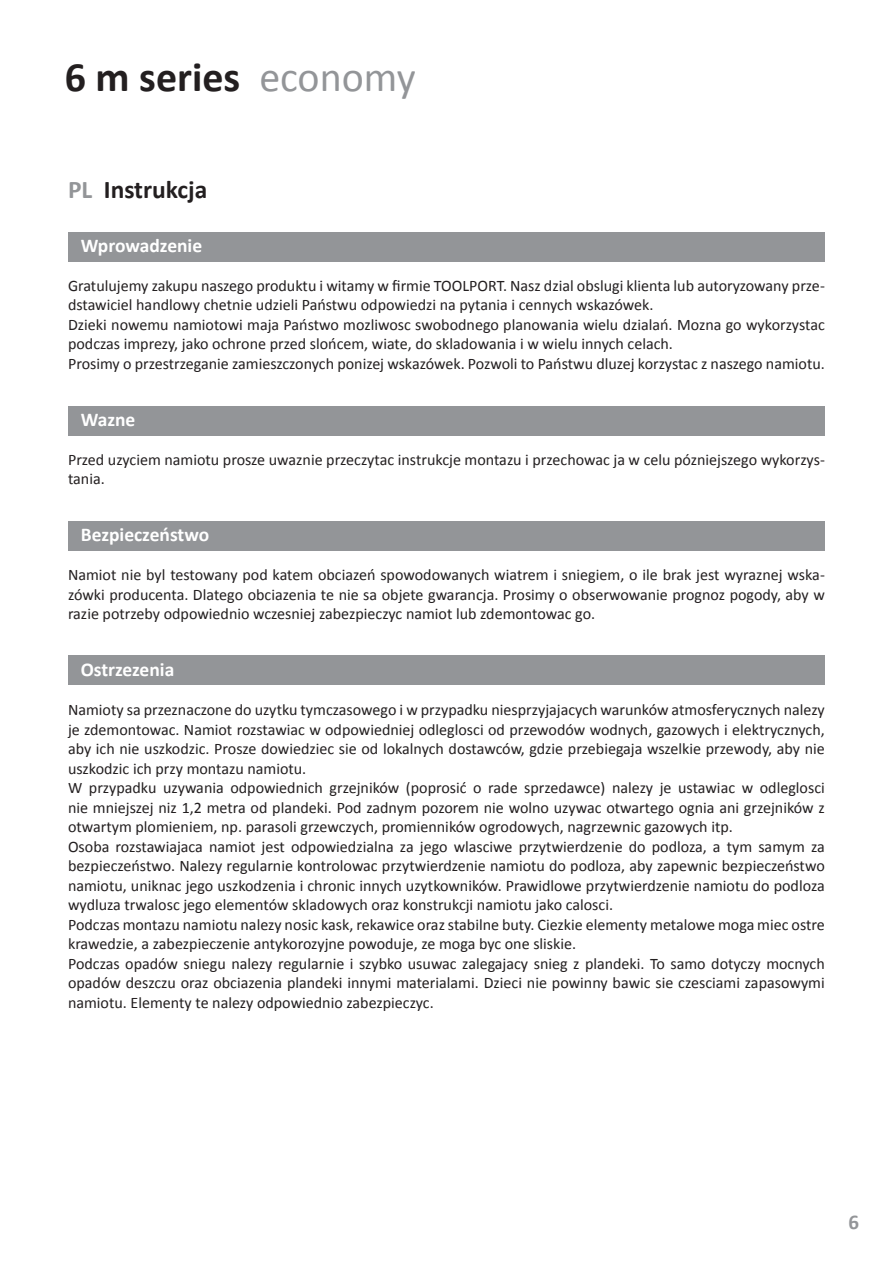
<style>
.page{position:relative;width:893px;height:1263px;background:#fff}
.page>*{position:absolute;margin:0;border:0;box-sizing:border-box;transform-origin:0 0}
.t1{font:700 42px "Calibri";color:#231f20}
.t2{font:700 25.5px "Calibri";color:#231f20}
.t3{font:700 21px "Calibri";color:#939598}
.t4{font:700 19.5px "Calibri";color:#fff}
.t5{font:16.05px/19.5px "Calibri";color:#231f20}
.s1{font-weight:400;color:#939598}
.s2{color:#939598}
</style>
<div class="page">
<div style="left:68px;top:232px;width:757px;height:30px;background:#939598"></div>
<div style="left:68px;top:406px;width:757px;height:29px;background:#939598"></div>
<div style="left:68px;top:521px;width:757px;height:30px;background:#939598"></div>
<div style="left:68px;top:655px;width:757px;height:30px;background:#939598"></div>
<h1 class="t1" style="left:65px;top:60px;width:352px">6 m series <span class="s1">economy</span></h1>
<h2 class="t2" style="left:68px;top:179px;width:141px"><span class="s2">PL</span> Instrukcja</h2>
<p class="t4" style="left:81px;top:237px;width:123px">Wprowadzenie</p>
<p class="t5" style="left:68px;top:277px;width:758px">Gratulujemy zakupu naszego produktu i witamy w firmie TOOLPORT. Nasz dzial obslugi klienta lub autoryzowany prze&shy;dstawiciel handlowy chetnie udzieli Państwu odpowiedzi na pytania i cennych wskazówek.<br>Dzieki nowemu namiotowi maja Państwo mozliwosc swobodnego planowania wielu dzialań. Mozna go wykorzystac podczas imprezy, jako ochrone przed slońcem, wiate, do skladowania i w wielu innych celach.<br>Prosimy o przestrzeganie zamieszczonych ponizej wskazówek. Pozwoli to Państwu dluzej korzystac z naszego namiotu.</p>
<p class="t4" style="left:81px;top:411px;width:56px">Wazne</p>
<p class="t5" style="left:68px;top:451px;width:758px">Przed uzyciem namiotu prosze uwaznie przeczytac instrukcje montazu i przechowac ja w celu pózniejszego wykorzys&shy;tania.</p>
<p class="t4" style="left:81px;top:527px;width:130px">Bezpieczeństwo</p>
<p class="t5" style="left:68px;top:566px;width:758px;text-align:justify">Namiot nie byl testowany pod katem obciazeń spowodowanych wiatrem i sniegiem, o ile brak jest wyraznej wska&shy;zówki producenta. Dlatego obciazenia te nie sa objete gwarancja. Prosimy o obserwowanie prognoz pogody, aby w razie potrzeby odpowiednio wczesniej zabezpieczyc namiot lub zdemontowac go.</p>
<p class="t4" style="left:81px;top:662px;width:95px">Ostrzezenia</p>
<p class="t5" style="left:68px;top:701px;width:758px">Namioty sa przeznaczone do uzytku tymczasowego i w przypadku niesprzyjajacych warunków atmosferycznych nalezy je zdemontowac. Namiot rozstawiac w odpowiedniej odleglosci od przewodów wodnych, gazowych i elektrycznych, aby ich nie uszkodzic. Prosze dowiedziec sie od lokalnych dostawców, gdzie przebiegaja wszelkie przewody, aby nie uszkodzic ich przy montazu namiotu.<br>W przypadku uzywania odpowiednich grzejników (poprosić o rade sprzedawce) nalezy je ustawiac w odleglosci nie mniejszej niz 1,2 metra od plandeki. Pod zadnym pozorem nie wolno uzywac otwartego ognia ani grzejników z otwartym plomieniem, np. parasoli grzewczych, promienników ogrodowych, nagrzewnic gazowych itp.<br>Osoba rozstawiajaca namiot jest odpowiedzialna za jego wlasciwe przytwierdzenie do podloza, a tym samym za bezpieczeństwo. Nalezy regularnie kontrolowac przytwierdzenie namiotu do podloza, aby zapewnic bezpieczeństwo namiotu, uniknac jego uszkodzenia i chronic innych uzytkowników. Prawidlowe przytwierdzenie namiotu do podloza wydluza trwalosc jego elementów skladowych oraz konstrukcji namiotu jako calosci.<br>Podczas montazu namiotu nalezy nosic kask, rekawice oraz stabilne buty. Ciezkie elementy metalowe moga miec ostre krawedzie, a zabezpieczenie antykorozyjne powoduje, ze moga byc one sliskie.<br>Podczas opadów sniegu nalezy regularnie i szybko usuwac zalegajacy snieg z plandeki. To samo dotyczy mocnych opadów deszczu oraz obciazenia plandeki innymi materialami. Dzieci nie powinny bawic sie czesciami zapasowymi namiotu. Elementy te nalezy odpowiednio zabezpieczyc.</p>
<h3 class="t3" style="left:848px;top:1213px;width:12px">6</h3>
</div>
